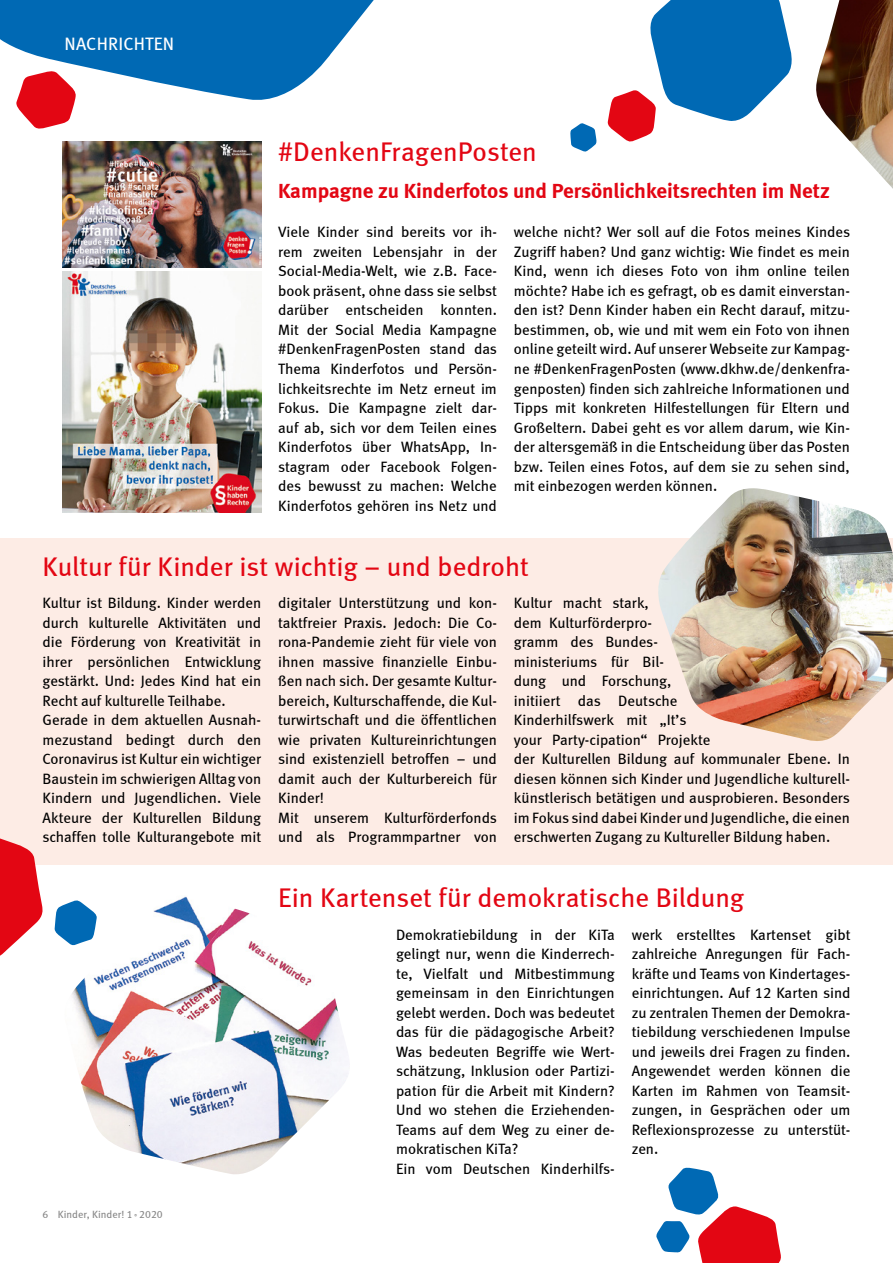
<style>
.page{position:relative;width:893px;height:1263px;background:#fff}
.page>*{position:absolute;margin:0;border:0;box-sizing:border-box;transform-origin:0 0}
.t1{font:27px "Meta Book LF";color:#e30613}
.t2{font:21px "Meta Bold LF";color:#e30613}
.t3{font:18px "Meta Book LF";letter-spacing:.01em;color:#fff}
.t4{font:15px/19.5px "Meta Book LF";color:#000}
.t5{font:10.5px "Meta Book LF";color:#878787}
</style>
<div class="page">
<div style="left:0;top:538px;width:893px;height:326px;background:#fdece5"></div>
<img style="left:62px;top:142px;width:199px;height:125px">
<img style="left:62px;top:271px;width:199px;height:241px">
<img style="left:816px;top:0;width:77px;height:189px">
<svg style="left:0;top:838px;width:44px;height:118px"></svg>
<svg style="left:55px;top:915px;width:1px;height:17px"></svg>
<svg style="left:607px;top:0;width:185px;height:142px"></svg>
<svg style="left:570px;top:123px;width:27px;height:29px"></svg>
<svg style="left:656px;top:1167px;width:125px;height:96px"></svg>
<svg style="left:0;top:0;width:374px;height:129px"></svg>
<img style="left:56px;top:896px;width:292px;height:278px">
<img style="left:658px;top:488px;width:235px;height:253px">
<p class="t3" style="left:64px;top:33px;width:111px">NACHRICHTEN</p>
<h1 class="t1" style="left:278px;top:136px;width:260px">#DenkenFragenPosten</h1>
<h2 class="t2" style="left:278px;top:178px;width:553px">Kampagne zu Kinderfotos und Persönlichkeitsrechten im Netz</h2>
<p class="t4" style="left:278px;top:222px;width:220px;text-align:justify">Viele Kinder sind bereits vor ih&shy;rem zweiten Lebensjahr in der Social-Media-Welt, wie z.B. Face&shy;book präsent, ohne dass sie selbst darüber entscheiden konnten.<br>Mit der Social Media Kampagne #DenkenFragenPosten stand das Thema Kinderfotos und Persön&shy;lichkeitsrechte im Netz erneut im Fokus. Die Kampagne zielt dar&shy;auf ab, sich vor dem Teilen eines Kinderfotos über WhatsApp, In&shy;stagram oder Facebook Folgen&shy;des bewusst zu machen: Welche Kinderfotos gehören ins Netz und</p>
<p class="t4" style="left:514px;top:222px;width:338px;text-align:justify">welche nicht? Wer soll auf die Fotos meines Kindes Zugriff haben? Und ganz wichtig: Wie findet es mein Kind, wenn ich dieses Foto von ihm online teilen möchte? Habe ich es gefragt, ob es damit einverstan&shy;den ist? Denn Kinder haben ein Recht darauf, mitzu&shy;bestimmen, ob, wie und mit wem ein Foto von ihnen online geteilt wird. Auf unserer Webseite zur Kampag&shy;ne #DenkenFragenPosten (www.dkhw.de/denkenfra&shy;genposten) finden sich zahlreiche Informationen und Tipps mit konkreten Hilfestellungen für Eltern und Großeltern. Dabei geht es vor allem darum, wie Kin&shy;der altersgemäß in die Entscheidung über das Posten bzw. Teilen eines Fotos, auf dem sie zu sehen sind, mit einbezogen werden können.</p>
<h1 class="t1" style="left:43px;top:551px;width:488px">Kultur für Kinder ist wichtig – und bedroht</h1>
<p class="t4" style="left:43px;top:593px;width:220px">Kultur ist Bildung. Kinder werden durch kulturelle Aktivitäten und die Förderung von Kreativität in ihrer persönlichen Entwicklung gestärkt. Und: Jedes Kind hat ein Recht auf kulturelle Teilhabe.<br>Gerade in dem aktuellen Ausnah&shy;mezustand bedingt durch den Coronavirus ist Kultur ein wichtiger Baustein im schwierigen Alltag von Kindern und Jugendlichen. Viele Akteure der Kulturellen Bildung schaffen tolle Kulturangebote mit</p>
<p class="t4" style="left:278px;top:593px;width:220px">digitaler Unterstützung und kon&shy;taktfreier Praxis. Jedoch: Die Co&shy;rona-Pandemie zieht für viele von ihnen massive finanzielle Einbu&shy;ßen nach sich. Der gesamte Kultur&shy;bereich, Kulturschaffende, die Kul&shy;turwirtschaft und die öffentlichen wie privaten Kultureinrichtungen sind existenziell betroffen – und damit auch der Kulturbereich für<br>Kinder!<br>Mit unserem Kulturförderfonds und als Programmpartner von</p>
<p class="t4" style="left:514px;top:593px;width:338px">Kultur macht stark,<br>dem Kulturförderpro-<br>gramm des Bundes-<br>ministeriums für Bil-<br>dung und Forschung,<br>initiiert das Deutsche<br>Kinderhilfswerk mit „It’s<br>your Party-cipation“ Projekte<br>der Kulturellen Bildung auf kommunaler Ebene. In diesen können sich Kinder und Jugendliche kulturell&shy;künstlerisch betätigen und ausprobieren. Besonders im Fokus sind dabei Kinder und Jugendliche, die einen erschwerten Zugang zu Kultureller Bildung haben.</p>
<p class="t5" style="left:43px;top:1208px;width:122px">6 Kinder, Kinder! 1 ˚ 2020</p>
<h1 class="t1" style="left:278px;top:881px;width:467px">Ein Kartenset für demokratische Bildung</h1>
<p class="t4" style="left:396px;top:924px;width:220px">Demokratiebildung in der KiTa gelingt nur, wenn die Kinderrech&shy;te, Vielfalt und Mitbestimmung gemeinsam in den Einrichtungen gelebt werden. Doch was bedeutet das für die pädagogische Arbeit?<br>Was bedeuten Begriffe wie Wert&shy;schätzung, Inklusion oder Partizi&shy;pation für die Arbeit mit Kindern?<br>Und wo stehen die Erziehenden-<br>Teams auf dem Weg zu einer de&shy;mokratischen KiTa?<br>Ein vom Deutschen Kinderhilfs-</p>
<p class="t4" style="left:632px;top:924px;width:220px;text-align:justify">werk erstelltes Kartenset gibt zahlreiche Anregungen für Fach&shy;kräfte und Teams von Kindertages&shy;einrichtungen. Auf 12 Karten sind zu zentralen Themen der Demokra&shy;tiebildung verschiedenen Impulse und jeweils drei Fragen zu finden.<br>Angewendet werden können die Karten im Rahmen von Teamsit&shy;zungen, in Gesprächen oder um Reflexionsprozesse zu unterstüt&shy;zen.</p>
</div>
